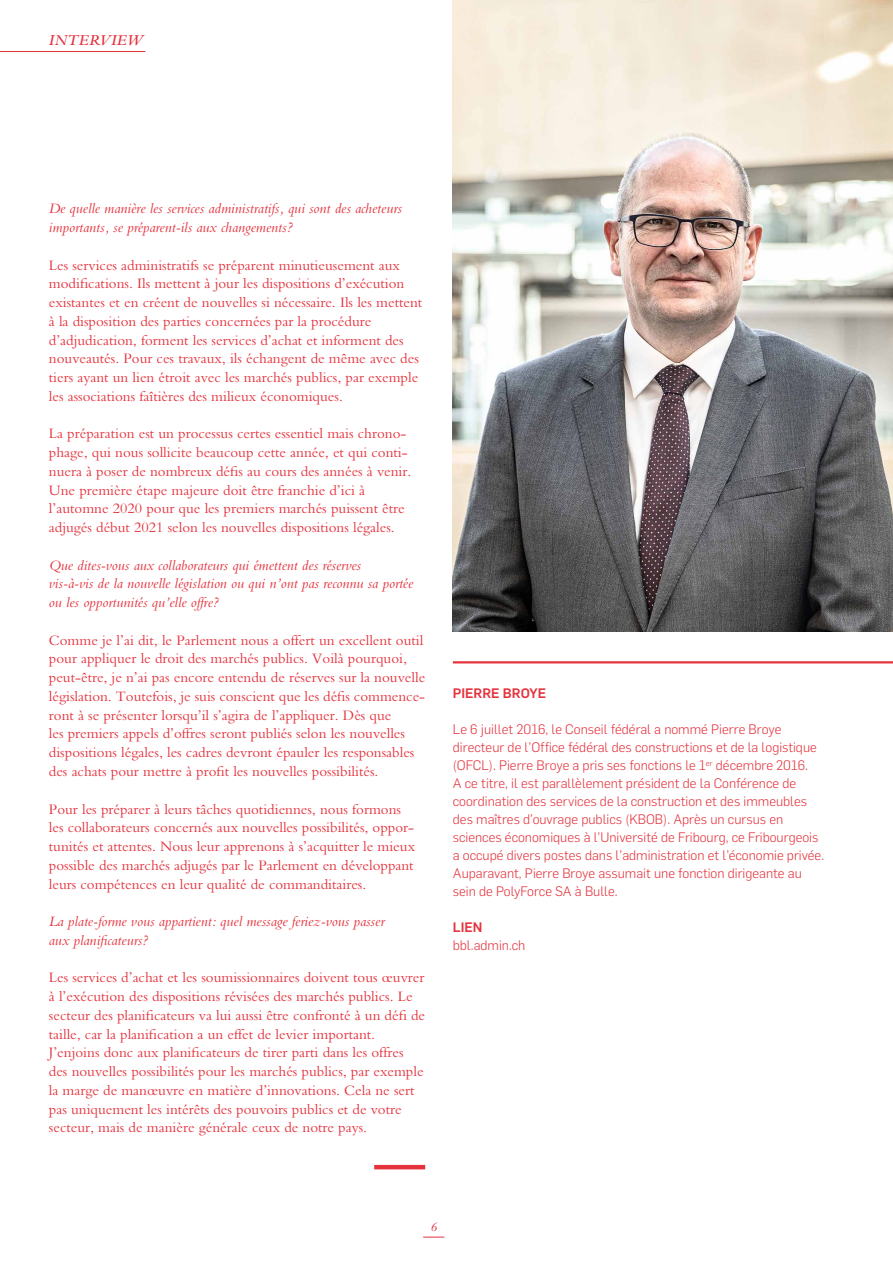
<style>
.page{position:relative;width:893px;height:1263px;background:#fff}
.page>*{position:absolute;margin:0;border:0;box-sizing:border-box;transform-origin:0 0}
.t1{font:italic 600 15.75px "Bembo Std";letter-spacing:.025em;color:#e5323d}
.t2{font:15px/18.8px "M Bembo";color:#e5323d}
.t3{font:italic 15px/18.8px "M Bembo";color:#e5323d}
.t4{font:300 13.5px/18px "Flama";color:#e5323d}
.t5{font:500 13.5px "Flama";color:#e5323d}
.t6{font:italic 13.5px "M Bembo";color:#e5323d}
</style>
<div class="page">
<hr style="left:374px;top:1165px;width:51px;height:4px;background:#e5323d">
<hr style="left:453px;top:661px;width:440px;height:2px;background:#e5323d">
<img style="left:453px;top:0;width:440px;height:631px">
<hr style="left:0;top:51px;width:145px;height:1px;background:#e5323d">
<svg style="left:423px;top:1236px;width:21px;height:1px"></svg>
<p class="t1" style="left:49px;top:31px;width:96px">INTERVIEW</p>
<p class="t3" style="left:49px;top:199px;width:355px">De quelle manière les services administratifs, qui sont des acheteurs importants, se préparent-ils aux changements?</p>
<p class="t2" style="left:49px;top:256px;width:375px">Les services administratifs se préparent minutieusement aux modifications. Ils mettent à jour les dispositions d’exécution existantes et en créent de nouvelles si nécessaire. Ils les mettent à la disposition des parties concernées par la procédure d’adjudication, forment les services d’achat et informent des nouveautés. Pour ces travaux, ils échangent de même avec des tiers ayant un lien étroit avec les marchés publics, par exemple les associations faîtières des milieux économiques.</p>
<p class="t2" style="left:49px;top:424px;width:364px">La préparation est un processus certes essentiel mais chrono&shy;phage, qui nous sollicite beaucoup cette année, et qui conti&shy;nuera à poser de nombreux défis au cours des années à venir.<br>Une première étape majeure doit être franchie d’ici à l’automne 2020 pour que les premiers marchés puissent être adjugés début 2021 selon les nouvelles dispositions légales.</p>
<p class="t3" style="left:49px;top:556px;width:366px">Que dites-vous aux collaborateurs qui émettent des réserves<br>vis-à-vis de la nouvelle législation ou qui n’ont pas reconnu sa portée ou les opportunités qu’elle offre?</p>
<p class="t2" style="left:49px;top:631px;width:378px">Comme je l’ai dit, le Parlement nous a offert un excellent outil pour appliquer le droit des marchés publics. Voilà pourquoi, peut-être, je n’ai pas encore entendu de réserves sur la nouvelle législation. Toutefois, je suis conscient que les défis commence&shy;ront à se présenter lorsqu’il s’agira de l’appliquer. Dès que<br>les premiers appels d’offres seront publiés selon les nouvelles dispositions légales, les cadres devront épauler les responsables des achats pour mettre à profit les nouvelles possibilités.</p>
<p class="t2" style="left:49px;top:799px;width:368px">Pour les préparer à leurs tâches quotidiennes, nous formons les collaborateurs concernés aux nouvelles possibilités, oppor&shy;tunités et attentes. Nous leur apprenons à s’acquitter le mieux possible des marchés adjugés par le Parlement en développant leurs compétences en leur qualité de commanditaires.</p>
<p class="t3" style="left:49px;top:912px;width:337px">La plate-forme vous appartient: quel message feriez-vous passer aux planificateurs?</p>
<p class="t2" style="left:49px;top:968px;width:378px">Les services d’achat et les soumissionnaires doivent tous œuvrer à l’exécution des dispositions révisées des marchés publics. Le secteur des planificateurs va lui aussi être confronté à un défi de taille, car la planification a un effet de levier important.<br>J’enjoins donc aux planificateurs de tirer parti dans les offres des nouvelles possibilités pour les marchés publics, par exemple la marge de manœuvre en matière d’innovations. Cela ne sert pas uniquement les intérêts des pouvoirs publics et de votre secteur, mais de manière générale ceux de notre pays.</p>
<p class="t5" style="left:453px;top:684px;width:95px">PIERRE BROYE</p>
<p class="t4" style="left:453px;top:720px;width:373px">Le 6 juillet 2016, le Conseil fédéral a nommé Pierre Broye directeur de l’Office fédéral des constructions et de la logistique (OFCL). Pierre Broye a pris ses fonctions le 1<sup>er</sup> décembre 2016.<br>A ce titre, il est parallèlement président de la Conférence de coordination des services de la construction et des immeubles des maîtres d’ouvrage publics (KBOB). Après un cursus en sciences économiques à l’Université de Fribourg, ce Fribourgeois a occupé divers postes dans l’administration et l’économie privée.<br>Auparavant, Pierre Broye assumait une fonction dirigeante au sein de PolyForce SA à Bulle.</p>
<p class="t5" style="left:453px;top:918px;width:31px">LIEN</p>
<p class="t4" style="left:453px;top:936px;width:74px">bbl.admin.ch</p>
<p class="t6" style="left:430px;top:1219px;width:8px">6</p>
</div>
